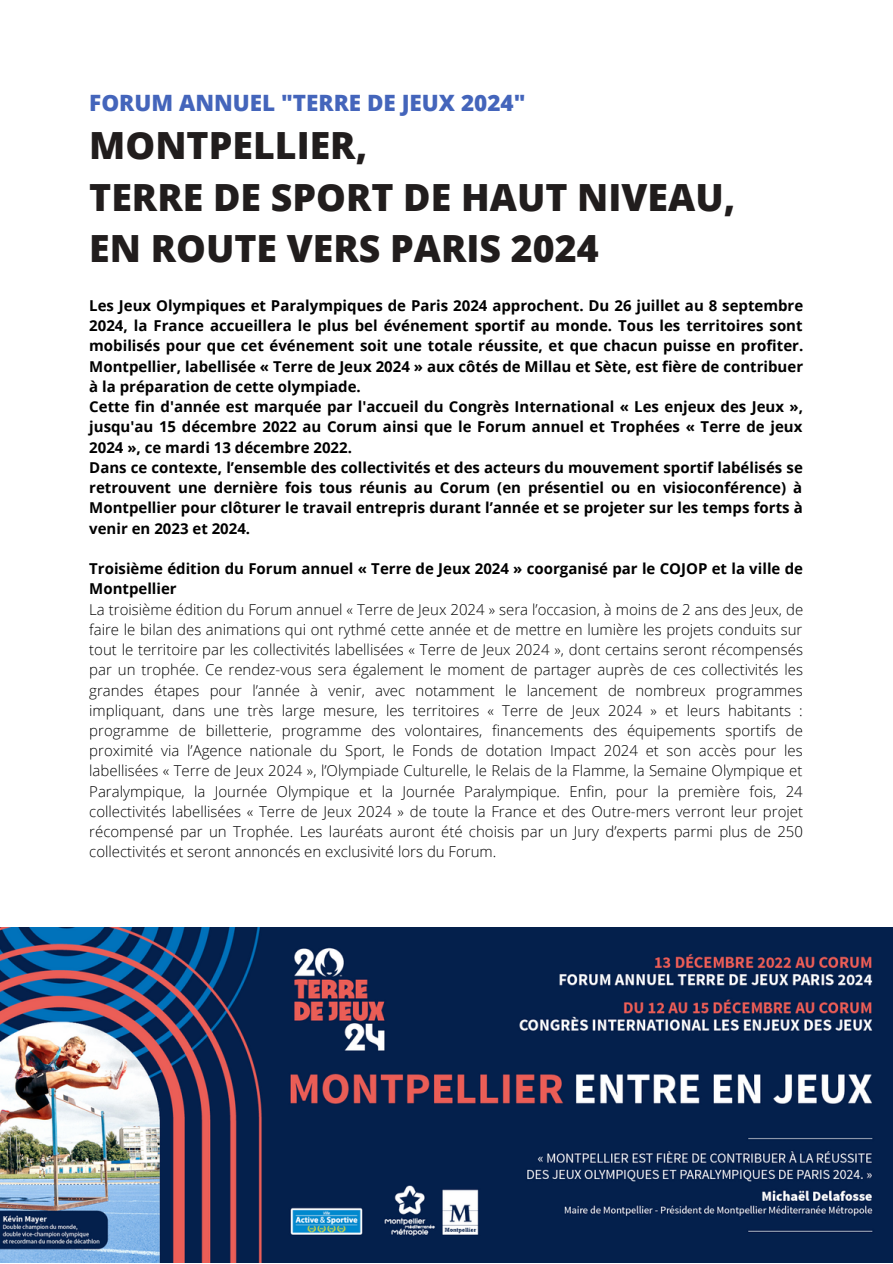
<style>
.page{position:relative;width:893px;height:1264px;background:#fff}
.page>*{position:absolute;margin:0;border:0;box-sizing:border-box;transform-origin:0 0}
.t1{font:800 37.5px/51.8px "Open Sans";color:#211d1d}
.t2{font:800 22.5px "Open Sans";color:#4465bb}
.t3{font:300 15px/20.2px "Open Sans";color:#000;text-align:justify}
.t4{font:700 15px/20.2px "Open Sans";color:#000}
</style>
<div class="page">
<img style="left:0;top:927px;width:892px;height:335px">
<h2 class="t2" style="left:89px;top:87px;width:437px">FORUM ANNUEL "TERRE DE JEUX 2024"</h2>
<h1 class="t1" style="left:89px;top:118px;width:647px">MONTPELLIER,<br>TERRE DE SPORT DE HAUT NIVEAU,<br>EN ROUTE VERS PARIS 2024</h1>
<p class="t4" style="left:89px;top:295px;width:715px">Les Jeux Olympiques et Paralympiques de Paris 2024 approchent. Du 26 juillet au 8 septembre 2024, la France accueillera le plus bel événement sportif au monde. Tous les territoires sont mobilisés pour que cet événement soit une totale réussite, et que chacun puisse en profiter.<br>Montpellier, labellisée « Terre de Jeux 2024 » aux côtés de Millau et Sète, est fière de contribuer à la préparation de cette olympiade.<br>Cette fin d'année est marquée par l'accueil du Congrès International « Les enjeux des Jeux », jusqu'au 15 décembre 2022 au Corum ainsi que le Forum annuel et Trophées « Terre de jeux 2024 », ce mardi 13 décembre 2022.<br>Dans ce contexte, l’ensemble des collectivités et des acteurs du mouvement sportif labélisés se retrouvent une dernière fois tous réunis au Corum (en présentiel ou en visioconférence) à Montpellier pour clôturer le travail entrepris durant l’année et se projeter sur les temps forts à venir en 2023 et 2024.</p>
<p class="t4" style="left:89px;top:558px;width:715px">Troisième édition du Forum annuel « Terre de Jeux 2024 » coorganisé par le COJOP et la ville de<br>Montpellier</p>
<p class="t3" style="left:89px;top:598px;width:715px">La troisième édition du Forum annuel « Terre de Jeux 2024 » sera l’occasion, à moins de 2 ans des Jeux, de faire le bilan des animations qui ont rythmé cette année et de mettre en lumière les projets conduits sur tout le territoire par les collectivités labellisées « Terre de Jeux 2024 », dont certains seront récompensés par un trophée. Ce rendez-vous sera également le moment de partager auprès de ces collectivités les grandes étapes pour l’année à venir, avec notamment le lancement de nombreux programmes impliquant, dans une très large mesure, les territoires « Terre de Jeux 2024 » et leurs habitants : programme de billetterie, programme des volontaires, financements des équipements sportifs de proximité via l’Agence nationale du Sport, le Fonds de dotation Impact 2024 et son accès pour les labellisées « Terre de Jeux 2024 », l’Olympiade Culturelle, le Relais de la Flamme, la Semaine Olympique et Paralympique, la Journée Olympique et la Journée Paralympique. Enfin, pour la première fois, 24 collectivités labellisées « Terre de Jeux 2024 » de toute la France et des Outre-mers verront leur projet récompensé par un Trophée. Les lauréats auront été choisis par un Jury d’experts parmi plus de 250 collectivités et seront annoncés en exclusivité lors du Forum.</p>
</div>
